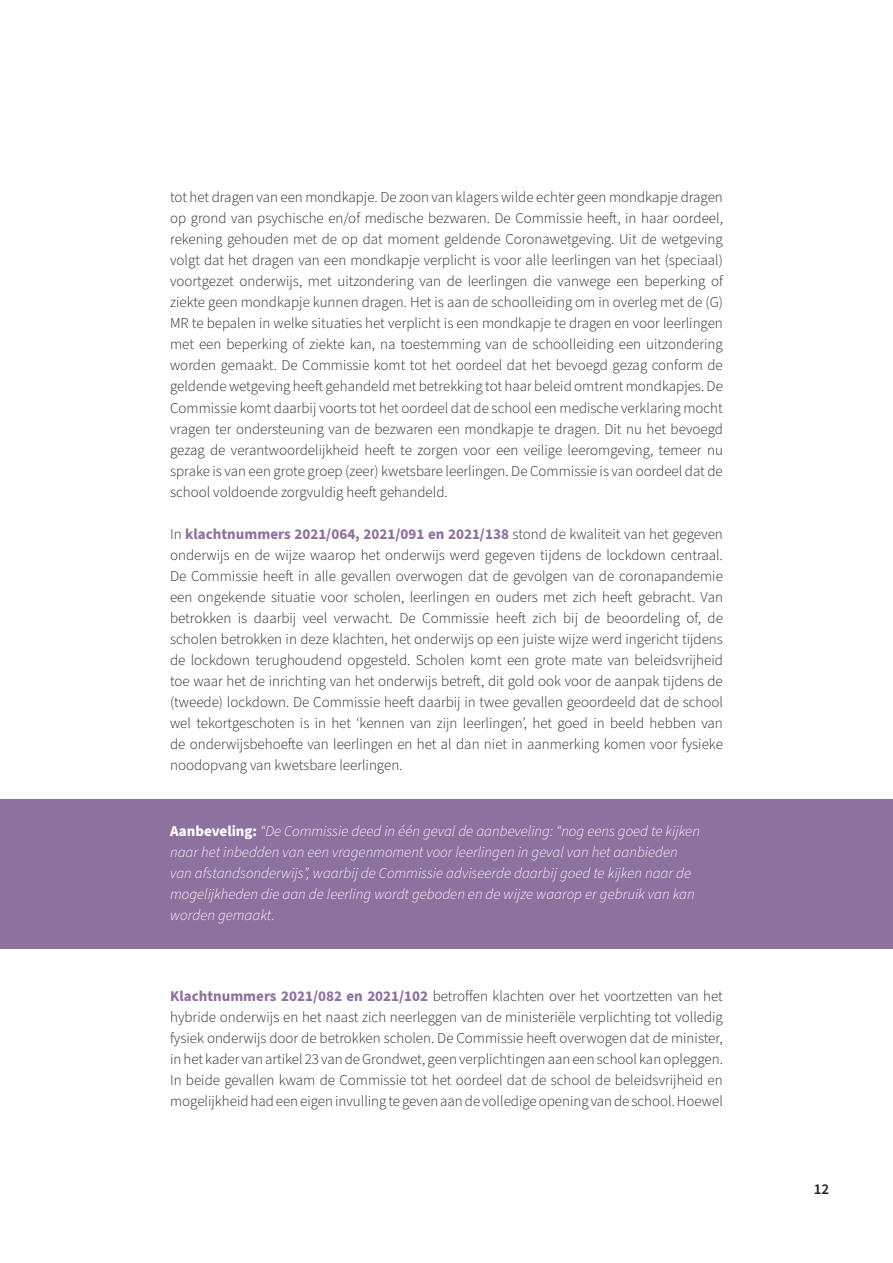
<style>
.page{position:relative;width:893px;height:1263px;background:#fff}
.page>*{position:absolute;margin:0;border:0;box-sizing:border-box;transform-origin:0 0}
.t1{font:300 15px/21px "Source Sans Pro";color:#231f20;text-align:justify}
.t2{font:italic 300 15px/21px "Source Sans Pro";color:#fff}
.t3{font:600 15px "Source Sans Pro";color:#231f20}
.s1{font-weight:700;color:#8d729f}
.s2{font-weight:700;font-style:normal}
</style>
<div class="page">
<div style="left:0;top:799px;width:893px;height:150px;background:#8d729f"></div>
<p class="t1" style="left:170px;top:187px;width:554px">tot het dragen van een mondkapje. De zoon van klagers wilde echter geen mondkapje dragen op grond van psychische en/of medische bezwaren. De Commissie heeft, in haar oordeel, rekening gehouden met de op dat moment geldende Coronawetgeving. Uit de wetgeving volgt dat het dragen van een mondkapje verplicht is voor alle leerlingen van het (speciaal) voortgezet onderwijs, met uitzondering van de leerlingen die vanwege een beperking of ziekte geen mondkapje kunnen dragen. Het is aan de schoolleiding om in overleg met de (G)<br>MR te bepalen in welke situaties het verplicht is een mondkapje te dragen en voor leerlingen met een beperking of ziekte kan, na toestemming van de schoolleiding een uitzondering worden gemaakt. De Commissie komt tot het oordeel dat het bevoegd gezag conform de geldende wetgeving heeft gehandeld met betrekking tot haar beleid omtrent mondkapjes. De Commissie komt daarbij voorts tot het oordeel dat de school een medische verklaring mocht vragen ter ondersteuning van de bezwaren een mondkapje te dragen. Dit nu het bevoegd gezag de verantwoordelijkheid heeft te zorgen voor een veilige leeromgeving, temeer nu sprake is van een grote groep (zeer) kwetsbare leerlingen. De Commissie is van oordeel dat de school voldoende zorgvuldig heeft gehandeld.</p>
<p class="t1" style="left:170px;top:523px;width:554px">In <span class="s1">klachtnummers 2021/064, 2021/091 en 2021/138</span> stond de kwaliteit van het gegeven onderwijs en de wijze waarop het onderwijs werd gegeven tijdens de lockdown centraal.<br>De Commissie heeft in alle gevallen overwogen dat de gevolgen van de coronapandemie een ongekende situatie voor scholen, leerlingen en ouders met zich heeft gebracht. Van betrokken is daarbij veel verwacht. De Commissie heeft zich bij de beoordeling of, de scholen betrokken in deze klachten, het onderwijs op een juiste wijze werd ingericht tijdens de lockdown terughoudend opgesteld. Scholen komt een grote mate van beleidsvrijheid toe waar het de inrichting van het onderwijs betreft, dit gold ook voor de aanpak tijdens de (tweede) lockdown. De Commissie heeft daarbij in twee gevallen geoordeeld dat de school wel tekortgeschoten is in het ‘kennen van zijn leerlingen’, het goed in beeld hebben van de onderwijsbehoefte van leerlingen en het al dan niet in aanmerking komen voor fysieke noodopvang van kwetsbare leerlingen.</p>
<p class="t2" style="left:170px;top:821px;width:531px"><span class="s2">Aanbeveling:</span> “De Commissie deed in één geval de aanbeveling: “nog eens goed te kijken naar het inbedden van een vragenmoment voor leerlingen in geval van het aanbieden van afstandsonderwijs”, waarbij de Commissie adviseerde daarbij goed te kijken naar de mogelijkheden die aan de leerling wordt geboden en de wijze waarop er gebruik van kan worden gemaakt.</p>
<p class="t1" style="left:170px;top:985px;width:554px"><span class="s1">Klachtnummers 2021/082 en 2021/102</span> betroffen klachten over het voortzetten van het hybride onderwijs en het naast zich neerleggen van de ministeriële verplichting tot volledig fysiek onderwijs door de betrokken scholen. De Commissie heeft overwogen dat de minister, in het kader van artikel 23 van de Grondwet, geen verplichtingen aan een school kan opleggen.<br>In beide gevallen kwam de Commissie tot het oordeel dat de school de beleidsvrijheid en mogelijkheid had een eigen invulling te geven aan de volledige opening van de school. Hoewel</p>
<p class="t3" style="left:814px;top:1179px;width:17px">12</p>
</div>
